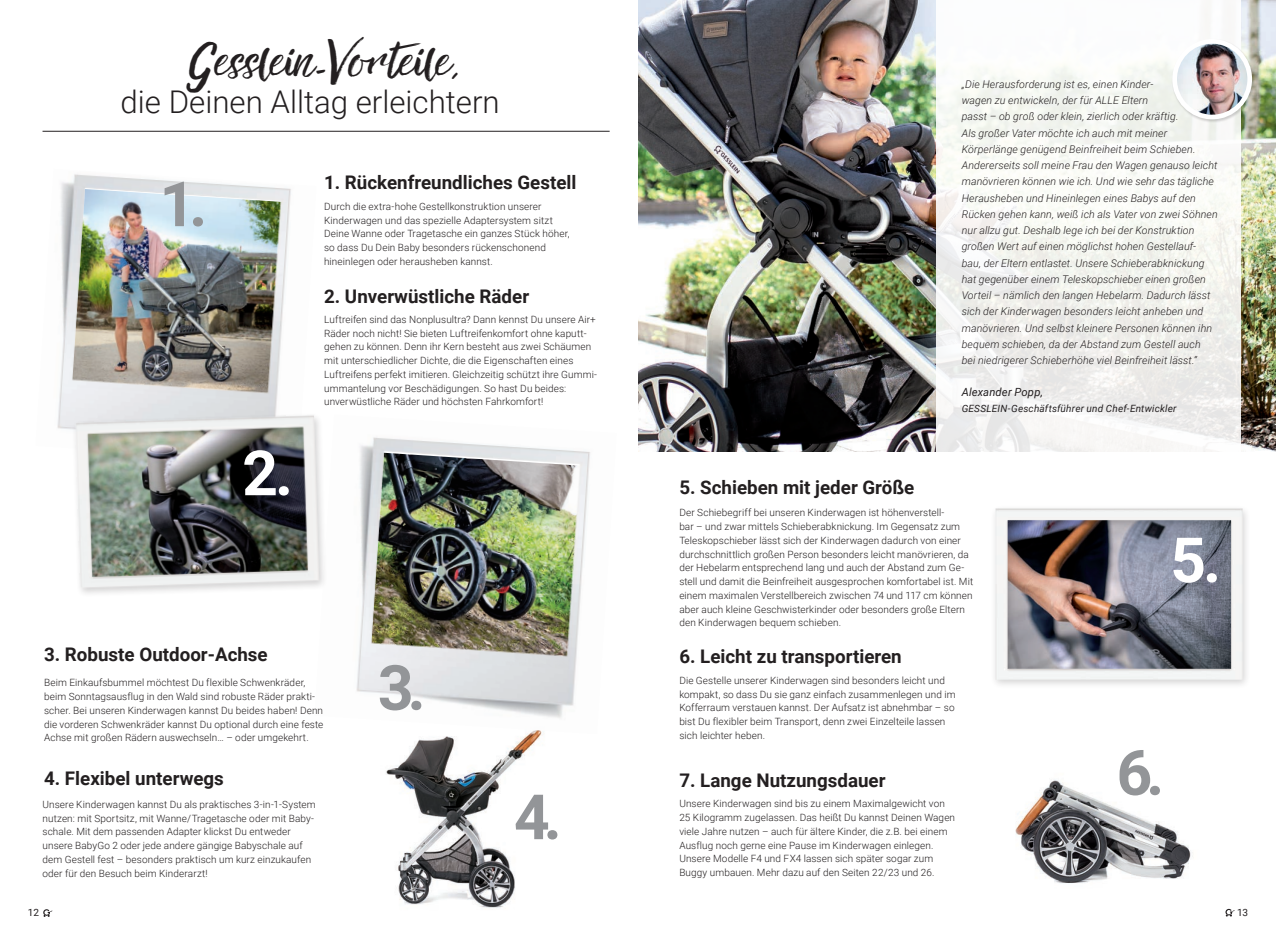
<style>
.page{position:relative;width:1276px;height:939px;background:#fff}
.page>*{position:absolute;margin:0;border:0;box-sizing:border-box;transform-origin:0 0}
.t1{font:700 62.5px "Roboto";color:#939598}
.t2{font:700 62.5px "Roboto";color:#fff}
.t3{font:41.25px "Rebel";color:#231f20}
.t4{font:40px "Rebel";color:#231f20}
.t5{font:300 31.25px "Roboto";color:#231f20}
.t6{font:700 18.75px "Roboto";color:#231f20}
.t7{font:italic 11.25px "Roboto";letter-spacing:.01em;color:#231f20}
.t8{font:italic 300 10.62px/16.2px "Roboto";letter-spacing:.01em;color:#231f20}
.t9{font:300 10px/13.8px "Roboto";letter-spacing:.01em;color:#231f20}
.t10{font:italic 10px "Roboto";letter-spacing:.015em;color:#231f20}
.t11{font:10px "Roboto";color:#231f20}
</style>
<div class="page">
<svg style="left:43px;top:909px;width:10px;height:8px"></svg>
<svg style="left:1225px;top:909px;width:9px;height:8px"></svg>
<img style="left:638px;top:0;width:638px;height:452px">
<svg style="left:935px;top:0;width:305px;height:452px;fill:#f6f7f3"></svg>
<img style="left:386px;top:734px;width:157px;height:174px">
<img style="left:356px;top:437px;width:234px;height:297px">
<hr style="left:43px;top:131px;width:566px;height:1px;background:#231f20">
<img style="left:57px;top:174px;width:234px;height:256px">
<div style="left:71px;top:413px;width:257px;height:185px;background:#231f20;opacity:.2"></div>
<img style="left:75px;top:415px;width:251px;height:183px">
<div style="left:990px;top:505px;width:260px;height:184px;background:#f9f9f9"></div>
<img style="left:995px;top:508px;width:251px;height:176px">
<img style="left:1015px;top:780px;width:178px;height:103px">
<div style="left:1171px;top:39px;width:84px;height:84px;background:#231f20;opacity:.2"></div>
<img style="left:1174px;top:41px;width:75px;height:76px;border-radius:38px">
<div style="left:1172px;top:39px;width:80px;height:80px;border:5px solid #fff;border-radius:50%"></div>
<h3 class="t4" style="left:190px;top:32px;width:263px">Gesslein-Vorteile</h3>
<h3 class="t5" style="left:121px;top:80px;width:380px">die Deinen Alltag erleichtern</h3>
<h2 class="t3" style="left:452px;top:58px;width:8px">´</h2>
<h1 class="t1" style="left:159px;top:160px;width:49px">1.</h1>
<h1 class="t2" style="left:242px;top:429px;width:52px">2.</h1>
<h3 class="t6" style="left:324px;top:170px;width:254px">1. Rückenfreundliches Gestell</h3>
<p class="t9" style="left:324px;top:199px;width:247px">Durch die extra-hohe Gestellkonstruktion unserer Kinderwagen und das spezielle Adaptersystem sitzt Deine Wanne oder Tragetasche ein ganzes Stück höher, so dass Du Dein Baby besonders rückenschonend hineinlegen oder herausheben kannst.</p>
<h3 class="t6" style="left:324px;top:283px;width:207px">2. Unverwüstliche Räder</h3>
<p class="t9" style="left:324px;top:312px;width:274px">Luftreifen sind das Nonplusultra? Dann kennst Du unsere Air+ Räder noch nicht! Sie bieten Luftreifenkomfort ohne kaputt&shy;gehen zu können. Denn ihr Kern besteht aus zwei Schäumen mit unterschiedlicher Dichte, die die Eigenschaften eines Luftreifens perfekt imitieren. Gleichzeitig schützt ihre Gummi&shy;ummantelung vor Beschädigungen. So hast Du beides: unverwüstliche Räder und höchsten Fahrkomfort!</p>
<h3 class="t6" style="left:44px;top:641px;width:225px">3. Robuste Outdoor-Achse</h3>
<p class="t9" style="left:44px;top:676px;width:281px">Beim Einkaufsbummel möchtest Du flexible Schwenkräder, beim Sonntagsausflug in den Wald sind robuste Räder prakti&shy;scher. Bei unseren Kinderwagen kannst Du beides haben! Denn die vorderen Schwenkräder kannst Du optional durch eine feste Achse mit großen Rädern auswechseln… – oder umgekehrt.</p>
<h1 class="t1" style="left:378px;top:644px;width:49px">3.</h1>
<p class="t8" style="left:961px;top:76px;width:258px">„Die Herausforderung ist es, einen Kinder-<br>wagen zu entwickeln, der für ALLE Eltern<br>passt – ob groß oder klein, zierlich oder kräftig.<br>Als großer Vater möchte ich auch mit meiner Körperlänge genügend Beinfreiheit beim Schieben.<br>Andererseits soll meine Frau den Wagen genauso leicht manövrieren können wie ich. Und wie sehr das tägliche Herausheben und Hineinlegen eines Babys auf den Rücken gehen kann, weiß ich als Vater von zwei Söhnen nur allzu gut. Deshalb lege ich bei der Konstruktion großen Wert auf einen möglichst hohen Gestellauf&shy;bau, der Eltern entlastet. Unsere Schieberabknickung hat gegenüber einem Teleskopschieber einen großen Vorteil – nämlich den langen Hebelarm. Dadurch lässt sich der Kinderwagen besonders leicht anheben und manövrieren. Und selbst kleinere Personen können ihn bequem schieben, da der Abstand zum Gestell auch<br>bei niedrigerer Schieberhöhe viel Beinfreiheit lässt.“</p>
<p class="t7" style="left:961px;top:384px;width:83px">Alexander Popp,</p>
<p class="t10" style="left:961px;top:402px;width:216px">GESSLEIN-Geschäftsführer und Chef-Entwickler</p>
<h3 class="t6" style="left:679px;top:474px;width:236px">5. Schieben mit jeder Größe</h3>
<p class="t9" style="left:679px;top:506px;width:295px">Der Schiebegriff bei unseren Kinderwagen ist höhenverstell-<br>bar – und zwar mittels Schieberabknickung. Im Gegensatz zum Teleskopschieber lässt sich der Kinderwagen dadurch von einer durchschnittlich großen Person besonders leicht manövrieren, da der Hebelarm entsprechend lang und auch der Abstand zum Ge&shy;stell und damit die Beinfreiheit ausgesprochen komfortabel ist. Mit einem maximalen Verstellbereich zwischen 74 und 117 cm können aber auch kleine Geschwisterkinder oder besonders große Eltern den Kinderwagen bequem schieben.</p>
<h3 class="t6" style="left:679px;top:643px;width:224px">6. Leicht zu transportieren</h3>
<p class="t9" style="left:679px;top:673px;width:278px">Die Gestelle unserer Kinderwagen sind besonders leicht und kompakt, so dass Du sie ganz einfach zusammenlegen und im Kofferraum verstauen kannst. Der Aufsatz ist abnehmbar – so bist Du flexibler beim Transport, denn zwei Einzelteile lassen sich leichter heben.</p>
<h1 class="t2" style="left:1170px;top:516px;width:52px">5.</h1>
<h3 class="t6" style="left:44px;top:765px;width:181px">4. Flexibel unterwegs</h3>
<h3 class="t6" style="left:679px;top:767px;width:208px">7. Lange Nutzungsdauer</h3>
<p class="t9" style="left:43px;top:797px;width:275px">Unsere Kinderwagen kannst Du als praktisches 3-in-1-System nutzen: mit Sportsitz, mit Wanne/Tragetasche oder mit Baby&shy;schale. Mit dem passenden Adapter klickst Du entweder unsere BabyGo 2 oder jede andere gängige Babyschale auf dem Gestell fest – besonders praktisch um kurz einzukaufen oder für den Besuch beim Kinderarzt!</p>
<h1 class="t1" style="left:514px;top:773px;width:49px">4.</h1>
<p class="t9" style="left:679px;top:796px;width:277px">Unsere Kinderwagen sind bis zu einem Maximalgewicht von 25 Kilogramm zugelassen. Das heißt Du kannst Deinen Wagen viele Jahre nutzen – auch für ältere Kinder, die z.B. bei einem Ausflug noch gerne eine Pause im Kinderwagen einlegen.<br>Unsere Modelle F4 und FX4 lassen sich später sogar zum Buggy umbauen. Mehr dazu auf den Seiten 22/23 und 26.</p>
<h1 class="t1" style="left:1116px;top:729px;width:49px">6.</h1>
<p class="t11" style="left:28px;top:906px;width:13px">12</p>
<p class="t11" style="left:1237px;top:906px;width:13px">13</p>
</div>
